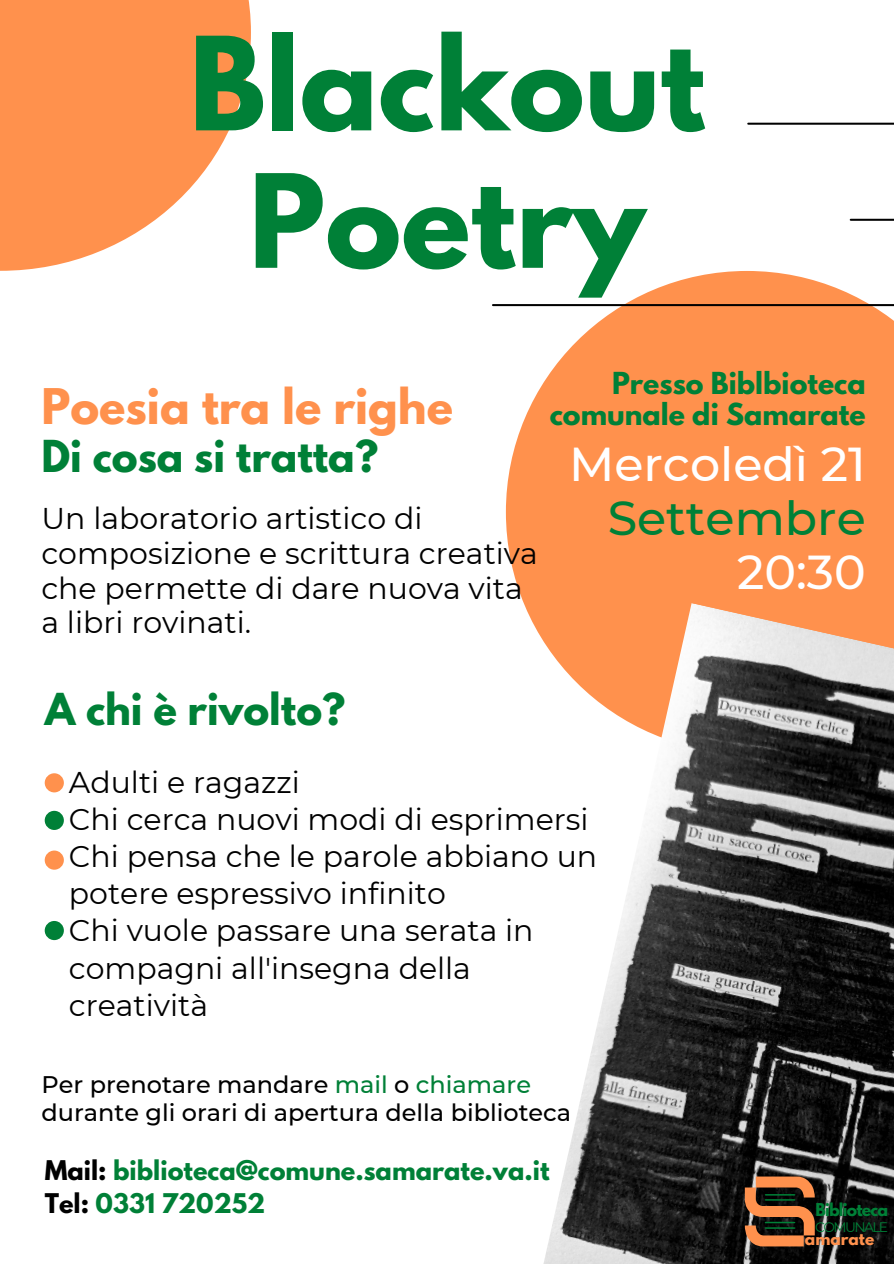
<style>
.page{position:relative;width:894px;height:1264px;background:#fff}
.page>*{position:absolute;margin:0;border:0;box-sizing:border-box;transform-origin:0 0}
.t1{font:700 114.75px/137.4px "League Spartan";color:#008037;text-align:center}
.t2{font:99.75px "Inndam";color:#ff914d}
.t3{font:500 47.4px/54px "Montserrat";color:#008037;text-align:right}
.t4{font:500 47.4px "Montserrat";color:#fff}
.t5{font:700 43.5px "League Spartan";color:#ff914d}
.t6{font:700 39px "League Spartan";color:#008037}
.t7{font:30px/37.2px "Montserrat";color:#000}
.t8{font:700 26.85px/31.5px "League Spartan";color:#008037;text-align:right}
.t9{font:500 24px/28.2px "Montserrat";color:#000}
.t10{font:700 24px "League Spartan";color:#008037}
.t11{font:700 15.75px "League Spartan";letter-spacing:-.05em;color:#008037}
.t12{font:700 15.3px "League Spartan";color:#ff914d}
.t13{font:13.8px "Montserrat";letter-spacing:-.115em;color:#008037}
.s1{color:#ff914d}
.s2{color:#fff}
.s3{color:#008037}
.s4{color:#000}
</style>
<div class="page">
<svg style="left:0;top:0;width:251px;height:271px;fill:#ff914d"></svg>
<svg style="left:505px;top:271px;width:388px;height:368px;background:#fe9f63"></svg>
<img style="left:542px;top:603px;width:351px;height:660px">
<hr style="left:748px;top:123px;width:145px;height:2px;background:#000">
<hr style="left:850px;top:219px;width:43px;height:2px;background:#000">
<hr style="left:493px;top:304px;width:400px;height:2px;background:#000">
<hr style="left:765px;top:1193px;width:28px;height:2px;background:#008037">
<hr style="left:765px;top:1198px;width:28px;height:2px;background:#008037">
<hr style="left:765px;top:1221px;width:28px;height:2px;background:#008037">
<hr style="left:765px;top:1226px;width:28px;height:2px;background:#008037">
<div style="left:45px;top:773px;width:19px;height:19px;background:#ff914d;border-radius:50%"></div>
<div style="left:45px;top:810px;width:19px;height:20px;background:#008037;border-radius:50%"></div>
<div style="left:45px;top:850px;width:19px;height:19px;background:#ff914d;border-radius:50%"></div>
<div style="left:45px;top:921px;width:19px;height:19px;background:#008037;border-radius:50%"></div>
<h1 class="t1" style="left:189px;top:30px;width:517px">Blackout<br>Poetry</h1>
<h3 class="t5" style="left:41px;top:385px;width:413px">Poesia tra le righe</h3>
<h3 class="t6" style="left:41px;top:437px;width:338px">Di cosa si tratta?</h3>
<p class="t7" style="left:41px;top:500px;width:498px;line-height:35px">Un laboratorio artistico di composizione e scrittura creativa che permette di dare nuova vita a libri rovinati.</p>
<p class="t8" style="left:549px;top:370px;width:317px">Presso Biblbioteca comunale di Samarate</p>
<h3 class="t4" style="left:569px;top:435px;width:298px">Mercoledì 21</h3>
<h3 class="t3" style="left:607px;top:490px;width:259px">Settembre <span class="s1">ore</span> <span class="s2">20:30</span></h3>
<h3 class="t6" style="left:45px;top:689px;width:302px">A chi è rivolto?</h3>
<p class="t7" style="left:69px;top:763px;width:529px">Adulti e ragazzi<br>Chi cerca nuovi modi di esprimersi<br>Chi pensa che le parole abbiano un potere espressivo infinito<br>Chi vuole passare una serata in compagni all'insegna della creatività</p>
<p class="t9" style="left:41px;top:1070px;width:531px">Per prenotare mandare <span class="s3">mail</span> o <span class="s3">chiamare </span>durante gli orari di apertura della biblioteca</p>
<p class="t10" style="left:45px;top:1158px;width:506px"><span class="s4">Mail:</span> biblioteca@comune.samarate.va.it</p>
<p class="t10" style="left:45px;top:1190px;width:222px"><span class="s4">Tel:</span> 0331 720252</p>
<h2 class="t2" style="left:740px;top:1146px;width:79px">s</h2>
<p class="t11" style="left:815px;top:1202px;width:74px">Biblioteca</p>
<p class="t13" style="left:815px;top:1218px;width:74px">COMUNALE</p>
<p class="t12" style="left:804px;top:1231px;width:71px">amarate</p>
</div>
